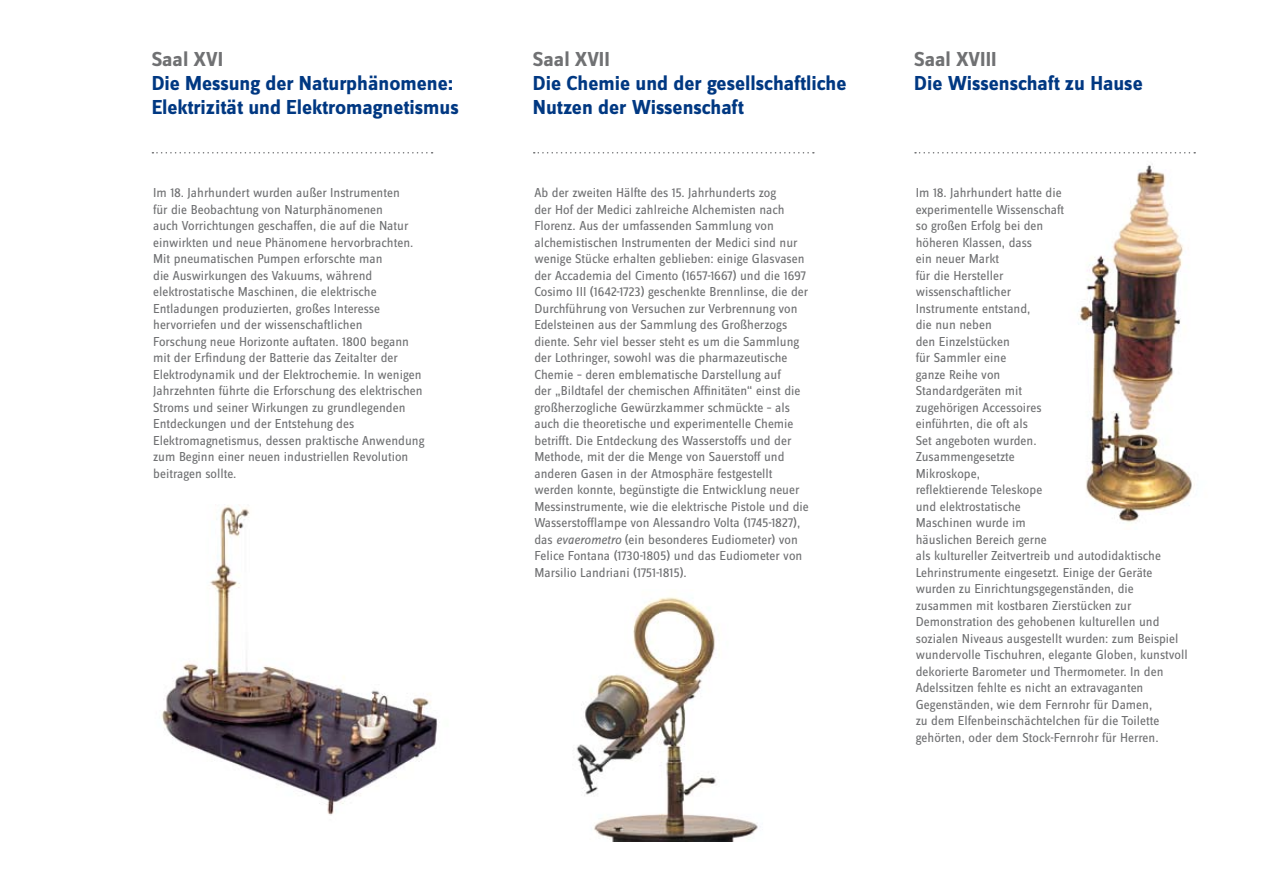
<style>
.page{position:relative;width:1263px;height:893px;background:#fff}
.page>*{position:absolute;margin:0;border:0;box-sizing:border-box;transform-origin:0 0}
.t1{font:700 21px/24px "Zine Sans Dis";color:#003882}
.t2{font:700 21px "Zine Sans Dis";color:#707173}
.t3{font:13.5px/16.5px "Zine Sans Dis";color:#707173}
.s1{font-style:italic}
</style>
<div class="page">
<img style="left:576px;top:597px;width:182px;height:245px">
<img style="left:161px;top:505px;width:279px;height:310px">
<img style="left:1078px;top:152px;width:118px;height:370px">
<svg style="left:152px;top:152px;width:281px;height:2px"></svg>
<svg style="left:534px;top:152px;width:280px;height:2px"></svg>
<svg style="left:915px;top:152px;width:280px;height:2px"></svg>
<h1 class="t2" style="left:152px;top:48px;width:73px">Saal XVI</h1>
<h1 class="t1" style="left:152px;top:72px;width:309px">Die Messung der Naturphänomene:<br>Elektrizität und Elektromagnetismus</h1>
<h1 class="t2" style="left:533px;top:48px;width:78px">Saal XVII</h1>
<h1 class="t1" style="left:533px;top:72px;width:315px">Die Chemie und der gesellschaftliche<br>Nutzen der Wissenschaft</h1>
<h1 class="t2" style="left:914px;top:48px;width:84px">Saal XVIII</h1>
<h1 class="t1" style="left:914px;top:72px;width:230px">Die Wissenschaft zu Hause</h1>
<p class="t3" style="left:153px;top:185px;width:273px">Im 18. Jahrhundert wurden außer Instrumenten<br>für die Beobachtung von Naturphänomenen<br>auch Vorrichtungen geschaffen, die auf die Natur einwirkten und neue Phänomene hervorbrachten.<br>Mit pneumatischen Pumpen erforschte man<br>die Auswirkungen des Vakuums, während elektrostatische Maschinen, die elektrische Entladungen produzierten, großes Interesse hervorriefen und der wissenschaftlichen<br>Forschung neue Horizonte auftaten. 1800 begann mit der Erfindung der Batterie das Zeitalter der Elektrodynamik und der Elektrochemie. In wenigen Jahrzehnten führte die Erforschung des elektrischen Stroms und seiner Wirkungen zu grundlegenden Entdeckungen und der Entstehung des Elektromagnetismus, dessen praktische Anwendung zum Beginn einer neuen industriellen Revolution beitragen sollte.</p>
<p class="t3" style="left:534px;top:185px;width:276px">Ab der zweiten Hälfte des 15. Jahrhunderts zog<br>der Hof der Medici zahlreiche Alchemisten nach Florenz. Aus der umfassenden Sammlung von alchemistischen Instrumenten der Medici sind nur wenige Stücke erhalten geblieben: einige Glasvasen der Accademia del Cimento (1657-1667) und die 1697<br>Cosimo III (1642-1723) geschenkte Brennlinse, die der Durchführung von Versuchen zur Verbrennung von Edelsteinen aus der Sammlung des Großherzogs diente. Sehr viel besser steht es um die Sammlung der Lothringer, sowohl was die pharmazeutische Chemie – deren emblematische Darstellung auf<br>der „Bildtafel der chemischen Affinitäten“ einst die großherzogliche Gewürzkammer schmückte – als auch die theoretische und experimentelle Chemie betrifft. Die Entdeckung des Wasserstoffs und der Methode, mit der die Menge von Sauerstoff und anderen Gasen in der Atmosphäre festgestellt werden konnte, begünstigte die Entwicklung neuer Messinstrumente, wie die elektrische Pistole und die Wasserstofflampe von Alessandro Volta (1745-1827), das <span class="s1">evaerometro</span> (ein besonderes Eudiometer) von Felice Fontana (1730-1805) und das Eudiometer von Marsilio Landriani (1751-1815).</p>
<p class="t3" style="left:916px;top:185px;width:273px">Im 18. Jahrhundert hatte die<br>experimentelle Wissenschaft<br>so großen Erfolg bei den<br>höheren Klassen, dass<br>ein neuer Markt<br>für die Hersteller<br>wissenschaftlicher<br>Instrumente entstand,<br>die nun neben<br>den Einzelstücken<br>für Sammler eine<br>ganze Reihe von<br>Standardgeräten mit<br>zugehörigen Accessoires<br>einführten, die oft als<br>Set angeboten wurden.<br>Zusammengesetzte<br>Mikroskope,<br>reflektierende Teleskope<br>und elektrostatische<br>Maschinen wurde im<br>häuslichen Bereich gerne<br>als kultureller Zeitvertreib und autodidaktische<br>Lehrinstrumente eingesetzt. Einige der Geräte wurden zu Einrichtungsgegenständen, die zusammen mit kostbaren Zierstücken zur<br>Demonstration des gehobenen kulturellen und sozialen Niveaus ausgestellt wurden: zum Beispiel wundervolle Tischuhren, elegante Globen, kunstvoll dekorierte Barometer und Thermometer. In den<br>Adelssitzen fehlte es nicht an extravaganten<br>Gegenständen, wie dem Fernrohr für Damen,<br>zu dem Elfenbeinschächtelchen für die Toilette gehörten, oder dem Stock-Fernrohr für Herren.</p>
</div>
